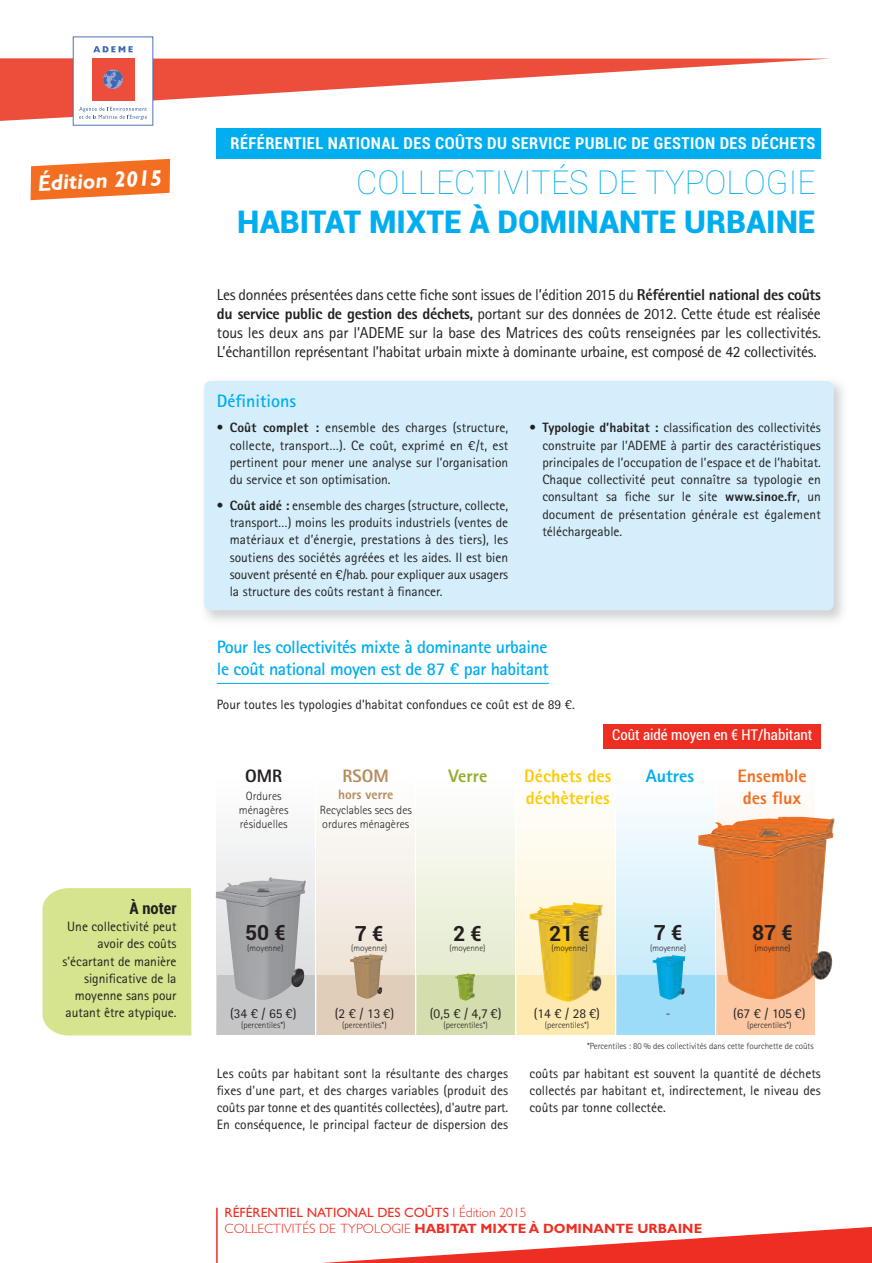
<style>
.page{position:relative;width:872px;height:1263px;background:#fff}
.page>*{position:absolute;margin:0;border:0;box-sizing:border-box;transform-origin:0 0}
.t1{font:100 33px "Roboto";color:#00aeef}
.t2{font:900 31.5px "Roboto";color:#00aeef}
.t3{font:italic 700 22.5px "Gill Sans Std";color:#fff}
.t4{font:700 21px "Roboto";color:#231f20}
.t5{font:700 18px/21.6px "Rotis Sans Serif Std";letter-spacing:-.025em;color:#00aeef}
.t6{font:800 18px/21.6px "Rotis Sans Serif Std";color:#feca0a}
.t7{font:800 18px/21.6px "Rotis Sans Serif Std";color:#f36e21;text-align:center}
.t8{font:700 18px "Rotis Sans Serif Std";color:#00aeef}
.t9{font:800 18px "Rotis Sans Serif Std";color:#00aeef}
.t10{font:800 18px "Rotis Sans Serif Std";color:#90ae2b}
.t11{font:800 18px "Rotis Sans Serif Std";color:#b48c5e}
.t12{font:800 18px "Rotis Sans Serif Std";color:#231f20}
.t13{font:700 condensed 16.5px "Roboto";letter-spacing:.025em;color:#fff}
.t14{font:700 condensed 16.5px "Roboto";color:#231f20}
.t15{font:15.75px/18.9px "Rotis Sans Serif Std";letter-spacing:-.02em;color:#231f20;text-align:justify}
.t16{font:condensed 15px "Roboto";color:#fff}
.t17{font:13.5px/17.2px "Rotis Sans Serif Std";color:#231f20;text-align:justify}
.t18{font:300 13.5px/16.2px "Gill Sans Std";color:#ee2e22}
.t19{font:800 13.5px "Rotis Sans Serif Std";color:#b48c5e}
.t20{font:300 12px/14.4px "Rotis Sans Serif Std";color:#231f20;text-align:center}
.t21{font:300 9px "Rotis Sans Serif Std";color:#231f20}
.s1{font-weight:800}
.s2{font-weight:300}
.s3{font-weight:400}
.s4{font-weight:700}
</style>
<div class="page">
<svg style="left:317px;top:822px;width:98px;height:153px"></svg>
<svg style="left:417px;top:816px;width:97px;height:159px"></svg>
<svg style="left:517px;top:824px;width:97px;height:151px"></svg>
<svg style="left:617px;top:812px;width:97px;height:163px"></svg>
<svg style="left:716px;top:812px;width:98px;height:163px"></svg>
<svg style="left:217px;top:834px;width:98px;height:141px"></svg>
<div style="left:43px;top:888px;width:148px;height:147px;background:#d6e48d"></div>
<div style="left:603px;top:724px;width:218px;height:25px;background:#ee2e22"></div>
<svg style="left:217px;top:975px;width:98px;height:60px;background:#b9babd"></svg>
<div style="left:317px;top:975px;width:98px;height:60px;background:#e1ceba"></div>
<div style="left:417px;top:975px;width:97px;height:60px;background:#d3ddad"></div>
<svg style="left:517px;top:975px;width:97px;height:60px;background:#f6df98"></svg>
<div style="left:617px;top:975px;width:97px;height:60px;background:#9cdcf8"></div>
<svg style="left:716px;top:975px;width:98px;height:60px;background:#f4b386"></svg>
<img style="left:698px;top:817px;width:136px;height:136px">
<img style="left:652px;top:955px;width:33px;height:33px">
<img style="left:529px;top:902px;width:73px;height:75px">
<img style="left:455px;top:973px;width:20px;height:21px">
<img style="left:350px;top:954px;width:33px;height:34px">
<img style="left:215px;top:877px;width:91px;height:93px">
<hr style="left:217px;top:683px;width:332px;height:1px;background:#00aeef">
<svg style="left:0;top:36px;width:830px;height:90px"></svg>
<svg style="left:322px;top:1227px;width:550px;height:36px"></svg>
<div style="left:217px;top:128px;width:604px;height:31px;background:#00aeef"></div>
<hr style="left:216px;top:1208px;width:2px;height:55px;background:#ee2e22">
<svg style="left:31px;top:159px;width:139px;height:41px"></svg>
<div style="left:204px;top:381px;width:629px;height:229px;background:#d4effb;border-radius:6px"></div>
<h3 class="t3" style="left:37px;top:175px;width:126px;rotate:-3deg">Édition 2015</h3>
<p class="t14" style="left:130px;top:898px;width:48px">À noter</p>
<p class="t17" style="left:62px;top:919px;width:115px;text-align:right">Une collectivité peut avoir des coûts s’écartant de manière significative de la moyenne sans pour autant être atypique.</p>
<p class="t13" style="left:231px;top:133px;width:586px">RÉFÉRENTIEL NATIONAL DES COÛTS DU SERVICE PUBLIC DE GESTION DES DÉCHETS</p>
<h1 class="t1" style="left:356px;top:164px;width:461px">COLLECTIVITÉS DE TYPOLOGIE</h1>
<h2 class="t2" style="left:237px;top:204px;width:580px">HABITAT MIXTE À DOMINANTE URBAINE</h2>
<p class="t15" style="left:217px;top:287px;width:605px">Les données présentées dans cette fiche sont issues de l’édition 2015 du <span class="s1">Référentiel national des coûts du service public de gestion des déchets,</span> portant sur des données de 2012. Cette étude est réalisée tous les deux ans par l’ADEME sur la base des Matrices des coûts renseignées par les collectivités.<br>L’échantillon représentant l’habitat urbain mixte à dominante urbaine, est composé de 42 collectivités.</p>
<h3 class="t8" style="left:217px;top:395px;width:81px">Définitions</h3>
<p class="t17" style="left:230px;top:421px;width:280px;text-indent:-13px"><span class="s2">•</span> <span class="s1">Coût complet :</span> ensemble des charges (structure, collecte, transport…). Ce coût, exprimé en €/t, est pertinent pour mener une analyse sur l’organisation du service et son optimisation.</p>
<p class="t17" style="left:230px;top:498px;width:280px;text-indent:-13px"><span class="s2">•</span> <span class="s1">Coût aidé :</span> ensemble des charges (structure, collecte, transport…) moins les produits industriels (ventes de matériaux et d’énergie, prestations à des tiers), les soutiens des sociétés agréées et les aides. Il est bien souvent présenté en €/hab. pour expliquer aux usagers la structure des coûts restant à financer.</p>
<p class="t17" style="left:542px;top:421px;width:280px;text-indent:-13px"><span class="s2">•</span> <span class="s1">Typologie d’habitat :</span> classification des collectivités construite par l’ADEME à partir des caractéristiques principales de l’occupation de l’espace et de l’habitat.<br>Chaque collectivité peut connaître sa typologie en consultant sa fiche sur le site <span class="s1">www.sinoe.fr</span>, un document de présentation générale est également téléchargeable.</p>
<h3 class="t5" style="left:217px;top:638px;width:333px">Pour les collectivités mixte à dominante urbaine le coût national moyen est de 87 € par habitant</h3>
<p class="t17" style="left:217px;top:697px;width:359px">Pour toutes les typologies d’habitat confondues ce coût est de 89 €.</p>
<p class="t16" style="left:612px;top:726px;width:202px">Coût aidé moyen en € HT/habitant</p>
<h3 class="t12" style="left:245px;top:770px;width:39px">OMR</h3>
<p class="t20" style="left:239px;top:789px;width:51px">Ordures ménagères résiduelles</p>
<h3 class="t11" style="left:342px;top:770px;width:48px">RSOM</h3>
<p class="t19" style="left:338px;top:789px;width:57px">hors verre</p>
<p class="t20" style="left:320px;top:804px;width:94px;text-align:left">Recyclables secs des ordures ménagères</p>
<h3 class="t10" style="left:448px;top:770px;width:41px">Verre</h3>
<h3 class="t6" style="left:524px;top:767px;width:89px">Déchets des déchèteries</h3>
<h3 class="t9" style="left:646px;top:770px;width:50px">Autres</h3>
<h3 class="t7" style="left:737px;top:767px;width:71px">Ensemble des flux</h3>
<h3 class="t4" style="left:245px;top:921px;width:42px">50 €</h3>
<p class="t21" style="left:247px;top:945px;width:38px">(moyenne)</p>
<p class="t17" style="left:230px;top:1006px;width:68px">(34 € / 65€)</p>
<p class="t21" style="left:241px;top:1022px;width:46px">(percentiles*)</p>
<h3 class="t4" style="left:355px;top:921px;width:30px">7€</h3>
<p class="t21" style="left:351px;top:945px;width:38px">(moyenne)</p>
<p class="t17" style="left:335px;top:1006px;width:61px">(2€/13€)</p>
<p class="t21" style="left:342px;top:1022px;width:46px">(percentiles*)</p>
<h3 class="t4" style="left:453px;top:921px;width:30px">2€</h3>
<p class="t21" style="left:449px;top:945px;width:38px">(moyenne)</p>
<p class="t17" style="left:430px;top:1006px;width:73px">(0,5 € / 4,7 €)</p>
<p class="t21" style="left:443px;top:1022px;width:46px">(percentiles*)</p>
<h3 class="t4" style="left:549px;top:921px;width:42px">21 €</h3>
<p class="t21" style="left:551px;top:945px;width:38px">(moyenne)</p>
<p class="t17" style="left:534px;top:1006px;width:68px">(14 € / 28€)</p>
<p class="t21" style="left:544px;top:1022px;width:46px">(percentiles*)</p>
<h3 class="t4" style="left:653px;top:921px;width:30px">7€</h3>
<p class="t21" style="left:650px;top:945px;width:38px">(moyenne)</p>
<h3 class="t4" style="left:752px;top:921px;width:42px">87 €</h3>
<p class="t21" style="left:754px;top:945px;width:38px">(moyenne)</p>
<p class="t20" style="left:666px;top:1007px;width:6px">-</p>
<p class="t17" style="left:733px;top:1006px;width:74px">(67 € / 105 €)</p>
<p class="t21" style="left:747px;top:1022px;width:46px">(percentiles*)</p>
<p class="t21" style="left:587px;top:1043px;width:228px">*Percentiles : 80 % des collectivités dans cette fourchette de coûts</p>
<p class="t17" style="left:217px;top:1066px;width:293px">Les coûts par habitant sont la résultante des charges fixes d'une part, et des charges variables (produit des coûts par tonne et des quantités collectées), d'autre part.<br>En conséquence, le principal facteur de dispersion des</p>
<p class="t17" style="left:529px;top:1066px;width:293px">coûts par habitant est souvent la quantité de déchets collectés par habitant et, indirectement, le niveau des coûts par tonne collectée.</p>
<p class="t18" style="left:225px;top:1205px;width:479px"><span class="s3">RÉFÉRENTIEL NATIONAL DES COÛTS</span> I Édition 2015<br>COLLECTIVITÉS DE TYPOLOGIE <span class="s4">HABITAT MIXTE À DOMINANTE URBAINE</span></p>
</div>
